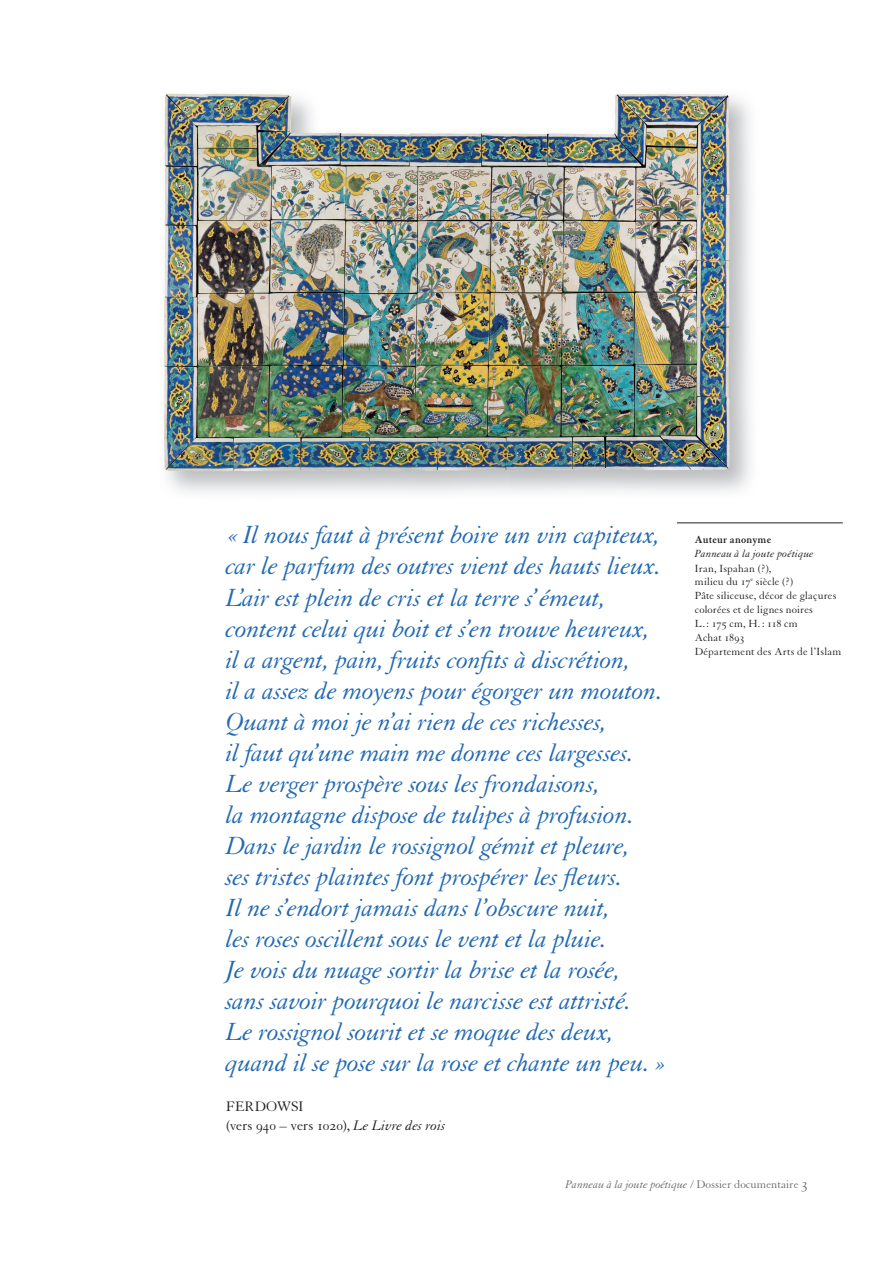
<style>
.page{position:relative;width:893px;height:1263px;background:#fff}
.page>*{position:absolute;margin:0;border:0;box-sizing:border-box;transform-origin:0 0}
.t1{font:italic 27px/31px "Granjon LT Std";letter-spacing:-.01em;color:#236ab2}
.t2{font:15px/18.5px "Granjon LT Std";color:#231f20}
.t3{font:italic 12px "Granjon LT Std";color:#6c6d70}
.t4{font:11.25px/14px "Granjon LT Std";letter-spacing:.005em;color:#231f20}
.t5{font:italic 11.25px "Granjon LT Std";letter-spacing:.02em;color:#231f20}
.t6{font:700 11.25px "Granjon LT Std";letter-spacing:.015em;color:#231f20}
.s1{font-style:italic}
.s2{font-style:normal}
.s3{font-style:normal;font-size:15px}
</style>
<div class="page">
<hr style="left:677px;top:523px;width:166px;height:1px;background:#231f20">
<img style="left:164px;top:93px;width:587px;height:400px">
<img style="left:164px;top:94px;width:4px;height:99px">
<p class="t1" style="left:226px;top:520px;width:442px">« Il nous faut à présent boire un vin capiteux, car le parfum des outres vient des hauts lieux.<br>L’air est plein de cris et la terre s’émeut, content celui qui boit et s’en trouve heureux, il a argent, pain, fruits confits à discrétion,<br>il a assez de moyens pour égorger un mouton.<br>Quant à moi je n’ai rien de ces richesses,<br>il faut qu’une main me donne ces largesses.<br>Le verger prospère sous les frondaisons,<br>la montagne dispose de tulipes à profusion.<br>Dans le jardin le rossignol gémit et pleure,<br>ses tristes plaintes font prospérer les fleurs.<br>Il ne s’endort jamais dans l’obscure nuit,<br>les roses oscillent sous le vent et la pluie.<br>Je vois du nuage sortir la brise et la rosée,<br>sans savoir pourquoi le narcisse est attristé.<br>Le rossignol sourit et se moque des deux, quand il se pose sur la rose et chante un peu. »</p>
<p class="t2" style="left:226px;top:1097px;width:221px">FERDOWSI<br>(vers 940 – vers 1020), <span class="s1">Le Livre des rois</span></p>
<p class="t6" style="left:695px;top:533px;width:78px">Auteur anonyme</p>
<p class="t5" style="left:695px;top:548px;width:120px">Panneau à la joute poétique</p>
<p class="t4" style="left:695px;top:561px;width:148px">Iran, Ispahan (?),<br>milieu du 17<sup>e</sup> siècle (?)<br>Pâte siliceuse, décor de glaçures colorées et de lignes noires<br>L. : 175 cm, H. : 118 cm<br>Achat 1893<br>Département des Arts de l’Islam</p>
<p class="t3" style="left:566px;top:1178px;width:244px">Panneau à la joute poétique <span class="s2">/ Dossier documentaire</span> <span class="s3">3</span></p>
</div>
